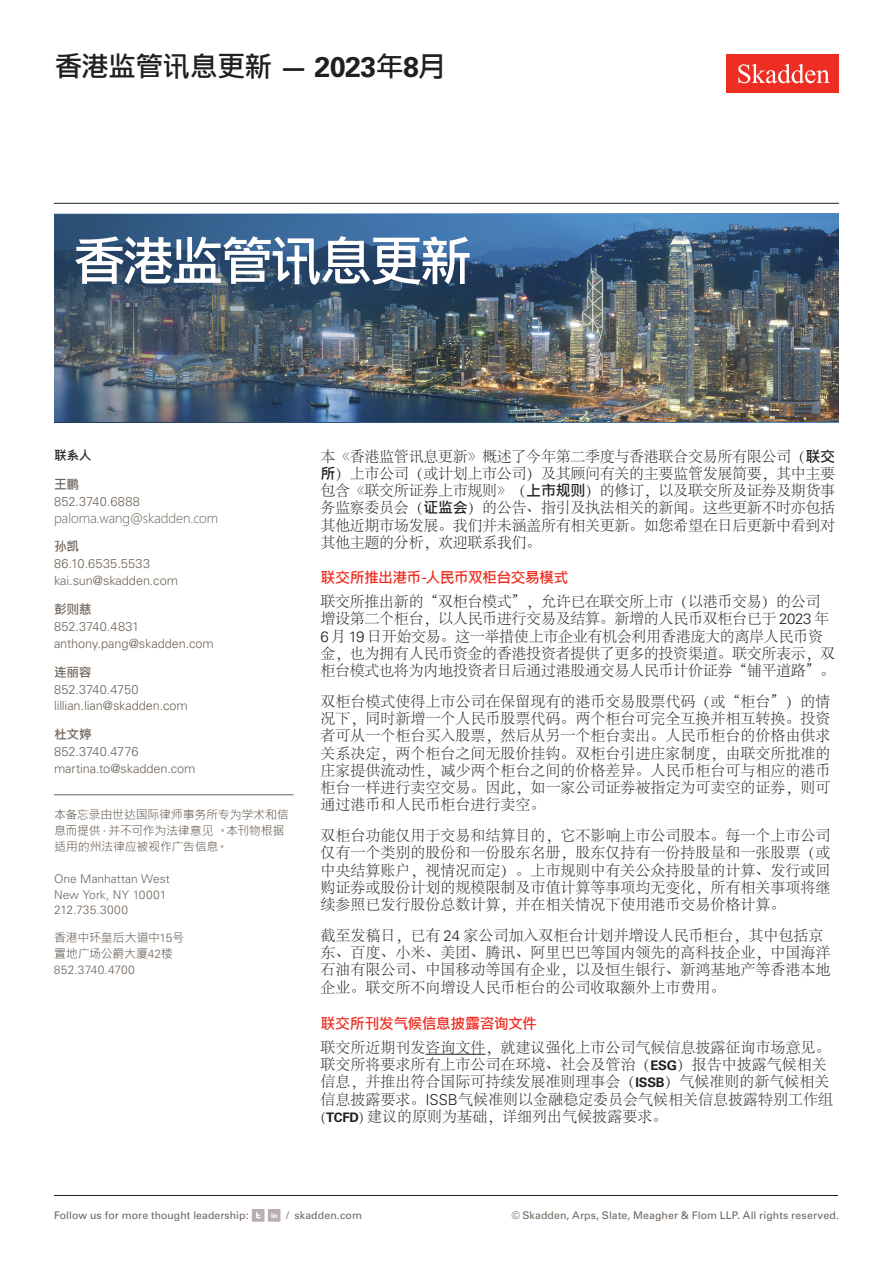
<style>
.page{position:relative;width:893px;height:1263px;background:#fff}
.page>*{position:absolute;margin:0;border:0;box-sizing:border-box;transform-origin:0 0}
.Practice_Specific_Title_Chinese{font:700 54px "Microsoft Jheng Hei";letter-spacing:-.085em;color:#fff}
.Title_Interior_Chinese{font:700 28.5px "Microsoft Jheng Hei";letter-spacing:-.045em;color:#231f20}
.Main_Body_Chinese{font:300 15px/17.2px "Adobe Song Std";color:#231f20;text-align:justify}
.Main_Body_Chinese-2{font:300 15px/17.2px "Adobe Song Std";letter-spacing:-.02em;color:#231f20}
.First_Level_Heading_Chinese{font:700 15px "Microsoft Jheng Hei";letter-spacing:-.045em;color:#ee2e22}
.Contacts_Chinese{font:300 12.75px "Univers LT Std";letter-spacing:-.005em;color:#6f645a}
.Contacts_Chinese-2{font:300 12.75px "Univers LT Std";letter-spacing:.02em;color:#6f645a}
.Contacts_Chinese-3{font:300 12.75px "Microsoft Jheng Hei";letter-spacing:-.005em;color:#6f645a}
.Contacts_Name_Chinese{font:700 12.75px "Microsoft Jheng Hei";letter-spacing:-.025em;color:#6f645a}
.Contacts_Name_Chinese-2{font:700 12.75px "Microsoft Jheng Hei";color:#231f20}
.Sidebar_body_rule_above{font:12px/15.8px "Microsoft Jheng Hei";letter-spacing:-.02em;color:#6f645a}
.Firm_Address_Chinese{font:300 12px/15.8px "Univers LT Std";color:#6f645a}
.Firm_Address_Chinese-2{font:12px/15.8px "Microsoft Jheng Hei";letter-spacing:-.015em;color:#6f645a}
.t1{font:10.5px "Univers LT Std";letter-spacing:.01em;color:#6f645a}
.s1{font-family:"Univers LT Std"}
.s2{font-family:"Univers LT Std";font-weight:300}
.s3{font-family:"Microsoft Jheng Hei";font-weight:700}
.s4{font-family:"Univers LT Std";font-weight:700;font-size:13.2px}
</style>
<div class="page">
<div style="left:726px;top:54px;width:113px;height:39px;background:#ee2e22"></div>
<svg style="left:738px;top:64px;width:92px;height:19px"></svg>
<hr style="left:54px;top:203px;width:785px;height:1px;background:#231f20">
<hr style="left:54px;top:1195px;width:784px;height:1px;background:#231f20">
<div style="left:252px;top:1209px;width:12px;height:13px;background:#baaeae"></div>
<svg style="left:256px;top:1212px;width:4px;height:6px"></svg>
<div style="left:268px;top:1209px;width:12px;height:13px;background:#baaeae"></div>
<svg style="left:271px;top:1213px;width:6px;height:5px"></svg>
<img style="left:54px;top:213px;width:785px;height:209px">
<hr style="left:54px;top:794px;width:239px;height:1px;background:#6f645a">
<hr style="left:425px;top:1054px;width:60px;height:1px;background:#231f20">
<p class="Title_Interior_Chinese" style="left:54px;top:48px;width:393px">香港监管讯息更新 <span class="s1">— 2023</span>年<span class="s1">8</span>月</p>
<h1 class="Practice_Specific_Title_Chinese" style="left:72px;top:228px;width:402px">香港监管讯息更新</h1>
<p class="Contacts_Name_Chinese-2" style="left:54px;top:447px;width:39px">联系人</p>
<p class="Contacts_Name_Chinese" style="left:54px;top:476px;width:27px">王鹏</p>
<p class="Contacts_Chinese-2" style="left:54px;top:493px;width:87px">852.3740.6888</p>
<p class="Contacts_Chinese-3" style="left:54px;top:510px;width:166px">paloma.wang@skadden.com</p>
<p class="Contacts_Name_Chinese" style="left:54px;top:539px;width:27px">孙凯</p>
<p class="Contacts_Chinese-2" style="left:54px;top:556px;width:98px">86.10.6535.5533</p>
<p class="Contacts_Chinese" style="left:54px;top:573px;width:126px">kai.sun@skadden.com</p>
<p class="Contacts_Name_Chinese" style="left:54px;top:601px;width:39px">彭则慈</p>
<p class="Contacts_Chinese" style="left:54px;top:619px;width:87px">852.3740.4831</p>
<p class="Contacts_Chinese" style="left:54px;top:636px;width:161px">anthony.pang@skadden.com</p>
<p class="Contacts_Name_Chinese" style="left:54px;top:664px;width:39px">连丽容</p>
<p class="Contacts_Chinese" style="left:54px;top:681px;width:86px">852.3740.4750</p>
<p class="Contacts_Chinese" style="left:54px;top:698px;width:135px">lillian.lian@skadden.com</p>
<p class="Contacts_Name_Chinese" style="left:54px;top:727px;width:39px">杜文婷</p>
<p class="Contacts_Chinese" style="left:54px;top:744px;width:86px">852.3740.4776</p>
<p class="Contacts_Chinese" style="left:54px;top:761px;width:143px">martina.to@skadden.com</p>
<p class="Sidebar_body_rule_above" style="left:54px;top:807px;width:236px">本备忘录由世达国际律师事务所专为学术和信息而提供，并不可作为法律意见 。本刊物根据适用的州法律应被视作广告信息。</p>
<p class="Firm_Address_Chinese" style="left:54px;top:871px;width:117px">One Manhattan West<br>New York, NY 10001<br>212.735.3000</p>
<p class="Firm_Address_Chinese-2" style="left:54px;top:930px;width:132px">香港中环皇后大道中<span class="s2">15</span>号置地广场公爵大厦<span class="s2">42</span>楼<br><span class="s2">852.3740.4700</span></p>
<p class="Main_Body_Chinese" style="left:320px;top:448px;width:516px">本《香港监管讯息更新》概述了今年第二季度与香港联合交易所有限公司（<span class="s3">联交所</span>）上市公司（或计划上市公司）及其顾问有关的主要监管发展简要，其中主要包含《联交所证券上市规则》（<span class="s3">上市规则</span>）的修订，以及联交所及证券及期货事务监察委员会（<span class="s3">证监会</span>）的公告、指引及执法相关的新闻。这些更新不时亦包括其他近期市场发展。我们并未涵盖所有相关更新。如您希望在日后更新中看到对其他主题的分析，欢迎联系我们。</p>
<h2 class="First_Level_Heading_Chinese" style="left:320px;top:568px;width:250px">联交所推出港币-人民币双柜台交易模式</h2>
<p class="Main_Body_Chinese-2" style="left:320px;top:594px;width:516px">联交所推出新的“双柜台模式”，允许已在联交所上市（以港币交易）的公司增设第二个柜台，以人民币进行交易及结算。新增的人民币双柜台已于 <span class="s1">2023</span> 年<span class="s1">6</span> 月 <span class="s1">19</span> 日开始交易。这一举措使上市企业有机会利用香港庞大的离岸人民币资金，也为拥有人民币资金的香港投资者提供了更多的投资渠道。联交所表示，双柜台模式也将为内地投资者日后通过港股通交易人民币计价证券“铺平道路”。</p>
<p class="Main_Body_Chinese" style="left:320px;top:693px;width:511px">双柜台模式使得上市公司在保留现有的港币交易股票代码（或“柜台”）的情况下，同时新增一个人民币股票代码。两个柜台可完全互换并相互转换。投资者可从一个柜台买入股票，然后从另一个柜台卖出。人民币柜台的价格由供求关系决定，两个柜台之间无股价挂钩。双柜台引进庄家制度，由联交所批准的庄家提供流动性，减少两个柜台之间的价格差异。人民币柜台可与相应的港币柜台一样进行卖空交易。因此，如一家公司证券被指定为可卖空的证券，则可通过港币和人民币柜台进行卖空。</p>
<p class="Main_Body_Chinese" style="left:320px;top:828px;width:511px">双柜台功能仅用于交易和结算目的，它不影响上市公司股本。每一个上市公司仅有一个类别的股份和一份股东名册，股东仅持有一份持股量和一张股票（或中央结算账户，视情况而定）。上市规则中有关公众持股量的计算、发行或回购证券或股份计划的规模限制及市值计算等事项均无变化，所有相关事项将继续参照已发行股份总数计算，并在相关情况下使用港币交易价格计算。</p>
<p class="Main_Body_Chinese" style="left:320px;top:927px;width:511px;text-align:left">截至发稿日，已有 <span class="s1">24</span> 家公司加入双柜台计划并增设人民币柜台，其中包括京东、百度、小米、美团、腾讯、阿里巴巴等国内领先的高科技企业，中国海洋石油有限公司、中国移动等国有企业，以及恒生银行、新鸿基地产等香港本地企业。联交所不向增设人民币柜台的公司收取额外上市费用。</p>
<h2 class="First_Level_Heading_Chinese" style="left:320px;top:1014px;width:218px">联交所刊发气候信息披露咨询文件</h2>
<p class="Main_Body_Chinese" style="left:320px;top:1039px;width:514px;text-align:left">联交所近期刊发咨询文件，就建议强化上市公司气候信息披露征询市场意见。联交所将要求所有上市公司在环境、社会及管治（<span class="s4">ESG</span>）报告中披露气候相关信息，并推出符合国际可持续发展准则理事会（<span class="s4">ISSB</span>）气候准则的新气候相关信息披露要求。<span class="s1">ISSB</span>气候准则以金融稳定委员会气候相关信息披露特别工作组(<span class="s4">TCFD</span>) 建议的原则为基础，详细列出气候披露要求。</p>
<p class="t1" style="left:54px;top:1209px;width:196px">Follow us for more thought leadership:</p>
<p class="t1" style="left:286px;top:1209px;width:77px">/ skadden.com</p>
<p class="t1" style="left:511px;top:1209px;width:329px">© Skadden, Arps, Slate, Meagher &amp; Flom LLP. All rights reserved.</p>
</div>
